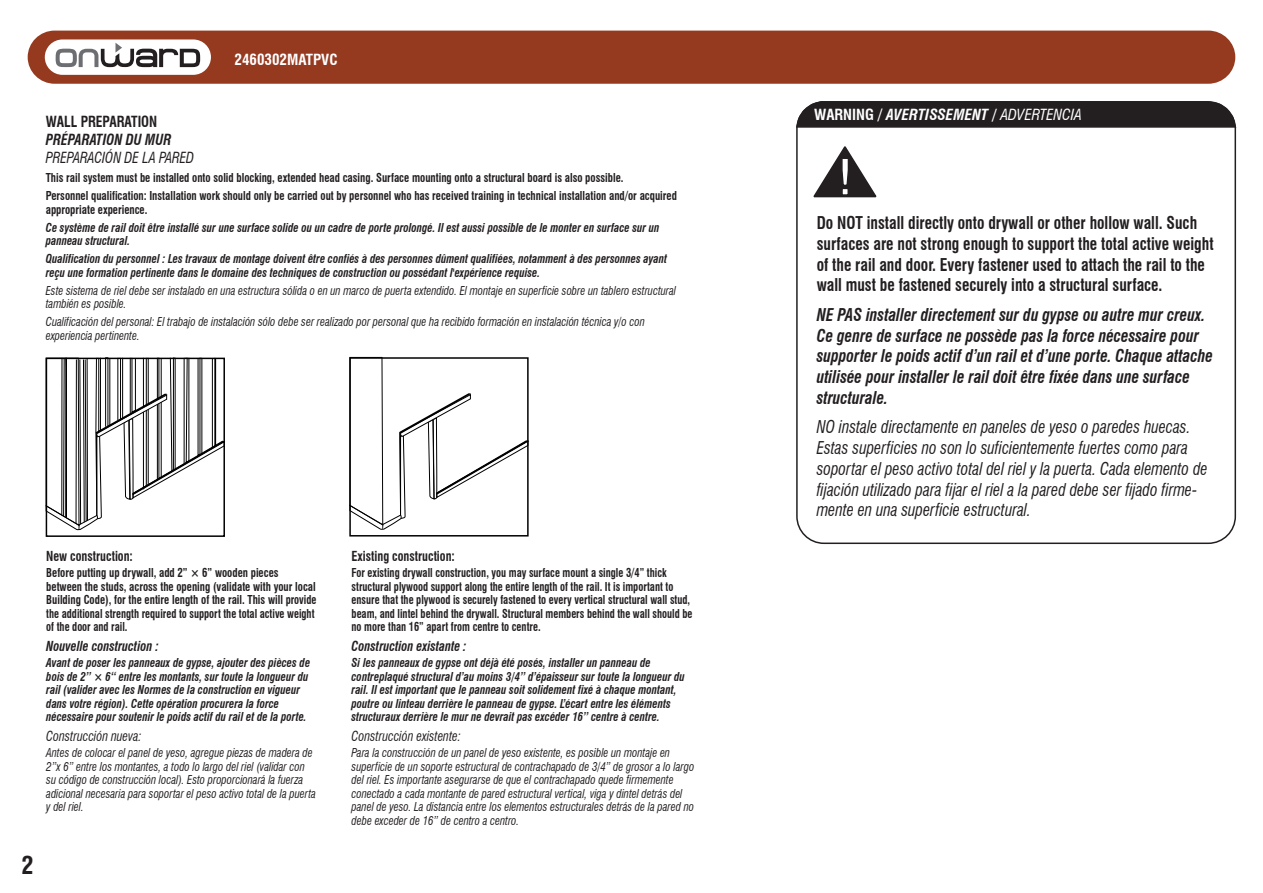
<style>
.page{position:relative;width:1263px;height:893px;background:#fff}
.page>*{position:absolute;margin:0;border:0;box-sizing:border-box;transform-origin:0 0}
.t1{font:700 condensed 24px "Swiss 721 BT";color:#231f20}
.t2{font:italic condensed 17.25px/20.7px "Swiss 721 BT";color:#231f20;scale:.9 1}
.t3{font:italic 700 condensed 17.25px/20.7px "Swiss 721 BT";color:#231f20;scale:.9 1}
.t4{font:700 condensed 17.25px/20.7px "Swiss 721 BT";color:#231f20;scale:.9 1}
.t5{font:italic 700 condensed 15px "Swiss 721 BT";color:#fff}
.t6{font:italic condensed 15px "Swiss 721 BT";color:#231f20;scale:.9 1}
.t7{font:italic 700 condensed 15px "Swiss 721 BT";color:#231f20;scale:.9 1}
.t8{font:700 condensed 15px "Swiss 721 BT";color:#231f20;scale:.9 1}
.t9{font:700 condensed 15px "Swiss 721 BT";color:#fff}
.t10{font:italic 700 condensed 13.5px "Swiss 721 BT";color:#231f20;scale:.9 1}
.t11{font:italic condensed 13.5px "Swiss 721 BT";color:#231f20;scale:.9 1}
.t12{font:700 condensed 13.5px "Swiss 721 BT";color:#231f20;scale:.9 1}
.t13{font:italic 700 condensed 12px/13.5px "Swiss 721 BT";color:#231f20;scale:.9 1}
.t14{font:italic condensed 12px/13.5px "Swiss 721 BT";color:#231f20;scale:.9 1}
.t15{font:700 condensed 12px/13.5px "Swiss 721 BT";color:#231f20;scale:.9 1}
.t16{font:700 condensed 12px/13.5px "Swiss 721 BT";color:#231f20;scale:.87 1}
.s1{font-style:normal}
.s2{font-weight:400}
</style>
<div class="page">
<svg style="left:349px;top:360px;width:180px;height:177px"></svg>
<div style="left:349px;top:357px;width:180px;height:179px;border:2px solid #010101"></div>
<svg style="left:45px;top:357px;width:180px;height:180px"></svg>
<div style="left:46px;top:358px;width:179px;height:179px;border:2px solid #010101"></div>
<svg style="left:813px;top:146px;width:64px;height:52px"></svg>
<svg style="left:796px;top:101px;width:441px;height:28px;background:#333031"></svg>
<div style="left:28px;top:31px;width:1207px;height:53px;background:#95391f;border-radius:27px"></div>
<div style="left:45px;top:39px;width:166px;height:36px;background:#fff;border-radius:18px"></div>
<svg style="left:56px;top:43px;width:144px;height:24px"></svg>
<p class="t9" style="left:235px;top:51px;width:105px">2460302MATPVC</p>
<p class="t8" style="left:46px;top:112px;width:125px">WALL PREPARATION</p>
<p class="t7" style="left:46px;top:130px;width:141px">PRÉPARATION DU MUR</p>
<p class="t6" style="left:46px;top:148px;width:166px">PREPARACIÓN DE LA PARED</p>
<p class="t15" style="left:46px;top:169px;width:703px;line-height:18px">This rail system must be installed onto solid blocking, extended head casing. Surface mounting onto a structural board is also possible.<br>Personnel qualification: Installation work should only be carried out by personnel who has received training in technical installation and/or acquired</p>
<p class="t15" style="left:46px;top:203px;width:115px">appropriate experience.</p>
<p class="t13" style="left:46px;top:221px;width:683px">Ce système de rail doit être installé sur une surface solide ou un cadre de porte prolongé. Il est aussi possible de le monter en surface sur un panneau structural.</p>
<p class="t13" style="left:46px;top:252px;width:692px">Qualification du personnel : Les travaux de montage doivent être confiés à des personnes dûment qualifiées, notamment à des personnes ayant reçu une formation pertinente dans le domaine des techniques de construction ou possédant l'expérience requise.</p>
<p class="t14" style="left:46px;top:284px;width:702px">Este sistema de riel debe ser instalado en una estructura sólida o en un marco de puerta extendido. El montaje en superficie sobre un tablero estructural también es posible.</p>
<p class="t14" style="left:46px;top:315px;width:667px">Cualificación del personal: El trabajo de instalación sólo debe ser realizado por personal que ha recibido formación en instalación técnica y/o con experiencia pertinente.</p>
<p class="t12" style="left:46px;top:547px;width:98px">New construction:</p>
<p class="t15" style="left:46px;top:566px;width:302px">Before putting up drywall, add 2” × 6” wooden pieces between the studs, across the opening (validate with your local Building Code), for the entire length of the rail. This will provide the additional strength required to support the total active weight of the door and rail.</p>
<p class="t10" style="left:46px;top:637px;width:126px">Nouvelle construction :</p>
<p class="t13" style="left:46px;top:656px;width:295px">Avant de poser les panneaux de gypse, ajouter des pièces de bois de 2” × 6“ entre les montants, sur toute la longueur du rail (valider avec les Normes de la construction en vigueur dans votre région). Cette opération procurera la force nécessaire pour soutenir le poids actif du rail et de la porte.</p>
<p class="t11" style="left:46px;top:727px;width:107px">Construcción nueva:</p>
<p class="t14" style="left:46px;top:746px;width:301px">Antes de colocar el panel de yeso, agregue piezas de madera de 2”x 6” entre los montantes, a todo lo largo del riel (validar con su código de construcción local). Esto proporcionará la fuerza adicional necesaria para soportar el peso activo total de la puerta y del riel.</p>
<h1 class="t1" style="left:22px;top:850px;width:14px">2</h1>
<p class="t12" style="left:352px;top:547px;width:116px">Existing construction:</p>
<p class="t16" style="left:352px;top:566px;width:393px">For existing drywall construction, you may surface mount a single 3/4” thick structural plywood support along the entire length of the rail. It is important to ensure that the plywood is securely fastened to every vertical structural wall stud, beam, and lintel behind the drywall. Structural members behind the wall should be no more than 16” apart from centre to centre.</p>
<p class="t10" style="left:352px;top:637px;width:129px">Construction existante :</p>
<p class="t13" style="left:352px;top:656px;width:372px">Si les panneaux de gypse ont déjà été posés, installer un panneau de contreplaqué structural d’au moins 3/4” d’épaisseur sur toute la longueur du rail. Il est important que le panneau soit solidement fixé à chaque montant, poutre ou linteau derrière le panneau de gypse. L’écart entre les éléments structuraux derrière le mur ne devrait pas excéder 16” centre à centre.</p>
<p class="t11" style="left:352px;top:727px;width:123px">Construcción existente:</p>
<p class="t14" style="left:352px;top:746px;width:382px">Para la construcción de un panel de yeso existente, es posible un montaje en superficie de un soporte estructural de contrachapado de 3/4” de grosor a lo largo del riel. Es importante asegurarse de que el contrachapado quede firmemente conectado a cada montante de pared estructural vertical, viga y dintel detrás del panel de yeso. La distancia entre los elementos estructurales detrás de la pared no debe exceder de 16” de centro a centro.</p>
<p class="t5" style="left:814px;top:106px;width:269px"><span class="s1">WARNING /</span> AVERTISSEMENT / <span class="s2">ADVERTENCIA</span></p>
<p class="t4" style="left:817px;top:213px;width:442px">Do NOT install directly onto drywall or other hollow wall. Such surfaces are not strong enough to support the total active weight of the rail and door. Every fastener used to attach the rail to the wall must be fastened securely into a structural surface.</p>
<p class="t3" style="left:817px;top:304px;width:442px">NE PAS installer directement sur du gypse ou autre mur creux.<br>Ce genre de surface ne possède pas la force nécessaire pour supporter le poids actif d’un rail et d’une porte. Chaque attache utilisée pour installer le rail doit être fixée dans une surface structurale.</p>
<p class="t2" style="left:817px;top:417px;width:436px">NO instale directamente en paneles de yeso o paredes huecas.<br>Estas superficies no son lo suficientemente fuertes como para soportar el peso activo total del riel y la puerta. Cada elemento de fijación utilizado para fijar el riel a la pared debe ser fijado firme&shy;mente en una superficie estructural.</p>
</div>
